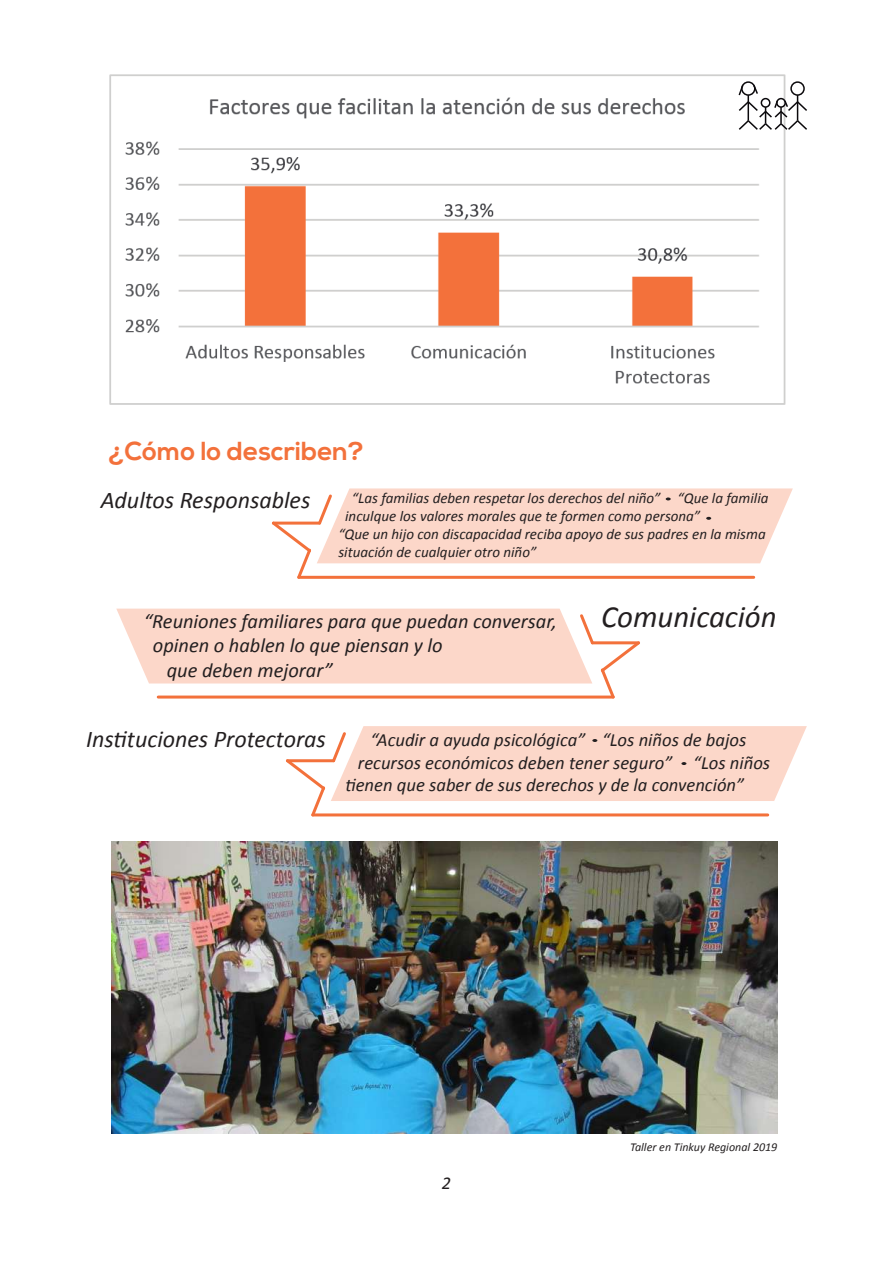
<style>
.page{position:relative;width:893px;height:1263px;background:#fff}
.page>*{position:absolute;margin:0;border:0;box-sizing:border-box;transform-origin:0 0}
.t1{font:italic 30.9px "Calibri";color:#231f20}
.t2{font:700 26.1px "Nexa";color:#f3713b}
.t3{font:italic 24px "Calibri";color:#231f20}
.t4{font:italic 20.4px "Calibri";color:#231f20}
.t5{font:italic 18.6px "Calibri";color:#231f20}
.t6{font:italic 18px "Calibri";color:#231f20}
.t7{font:italic 15px "Calibri";color:#231f20}
.t8{font:italic 12px "Calibri";color:#231f20}
</style>
<div class="page">
<img style="left:109px;top:74px;width:677px;height:331px">
<svg style="left:116px;top:609px;width:524px;height:90px"></svg>
<div style="left:741px;top:81px;width:14px;height:15px;border:2px solid #0b090c;border-radius:50%"></div>
<div style="left:790px;top:81px;width:15px;height:15px;border:2px solid #0b090c;border-radius:50%"></div>
<svg style="left:737px;top:83px;width:70px;height:48px"></svg>
<svg style="left:272px;top:488px;width:521px;height:91px"></svg>
<svg style="left:286px;top:726px;width:521px;height:91px"></svg>
<img style="left:111px;top:842px;width:667px;height:291px">
<h2 class="t2" style="left:109px;top:435px;width:257px">¿Cómo lo describen?</h2>
<h3 class="t3" style="left:101px;top:483px;width:211px">Adultos Responsables</h3>
<p class="t7" style="left:352px;top:488px;width:418px">“Las familias deben respetar los derechos del niño” “Que la familia</p>
<p class="t7" style="left:345px;top:506px;width:356px">inculque los valores morales que te formen como persona”</p>
<p class="t7" style="left:338px;top:524px;width:429px">“Que un hijo con discapacidad reciba apoyo de sus padres en la misma</p>
<p class="t7" style="left:338px;top:542px;width:199px">situación de cualquier otro niño”</p>
<h3 class="t4" style="left:144px;top:607px;width:415px">“Reuniones familiares para que puedan conversar,</h3>
<h3 class="t4" style="left:153px;top:632px;width:291px">opinen o hablen lo que piensan y lo</h3>
<h3 class="t4" style="left:167px;top:656px;width:168px">que deben mejorar”</h3>
<h1 class="t1" style="left:601px;top:596px;width:177px">Comunicación</h1>
<h3 class="t3" style="left:86px;top:723px;width:241px">Instituciones Protectoras</h3>
<p class="t5" style="left:371px;top:728px;width:377px">“Acudir a ayuda psicológica” “Los niños de bajos</p>
<p class="t5" style="left:358px;top:750px;width:414px">recursos económicos deben tener seguro” “Los niños</p>
<p class="t5" style="left:345px;top:772px;width:400px">tienen que saber de sus derechos y de la convención”</p>
<p class="t6" style="left:442px;top:1170px;width:11px">2</p>
<p class="t8" style="left:630px;top:1139px;width:149px">Taller en Tinkuy Regional 2019</p>
</div>
